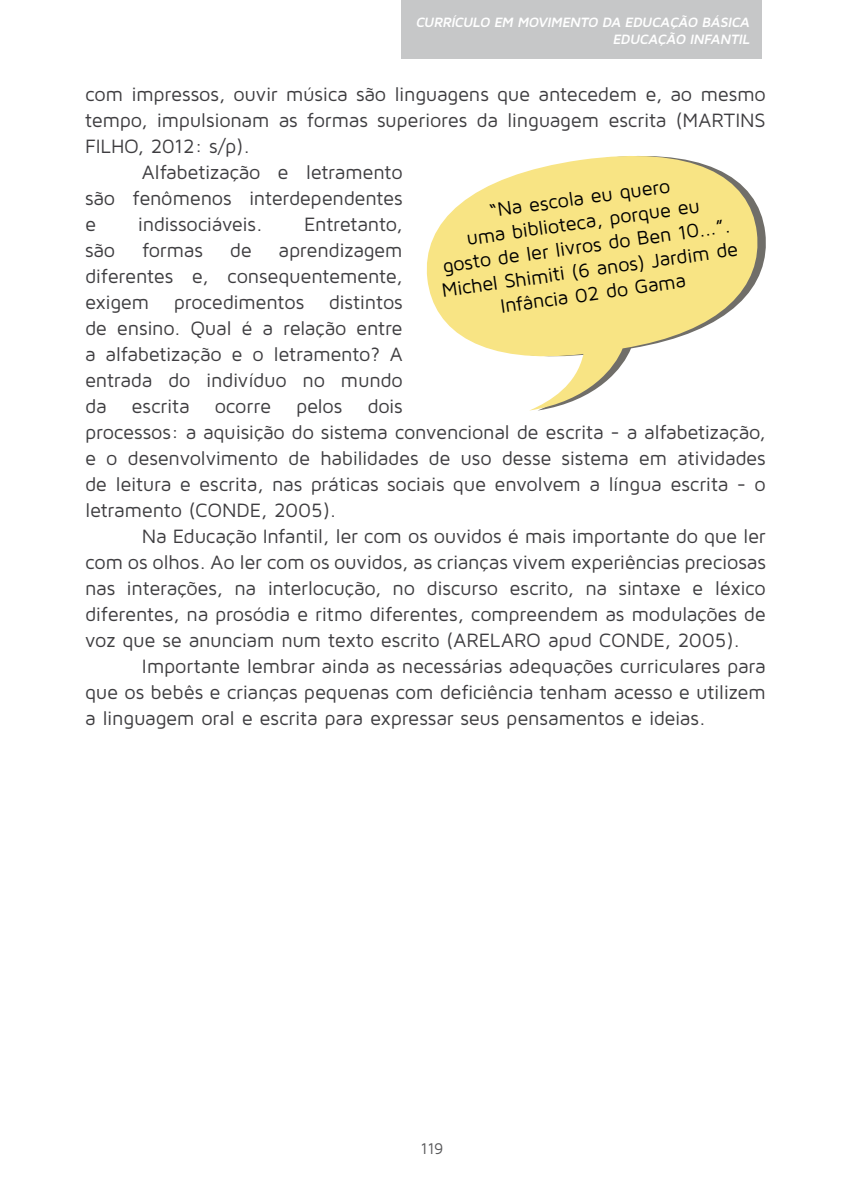
<style>
.page{position:relative;width:851px;height:1191px;background:#fff}
.page>*{position:absolute;margin:0;border:0;box-sizing:border-box;transform-origin:0 0}
.t1{font:20px/26px "Maven Pro";letter-spacing:-.015em;color:#3e3d40;text-align:justify}
.t2{font:20px/24px "Maven Pro";color:#000;text-align:center}
.t3{font:16px "Maven Pro";color:#58585a}
.t4{font:italic 700 14px/16.8px "Maven Pro";color:#fff;text-align:right}
</style>
<div class="page">
<div style="left:401px;top:0;width:360px;height:59px;background:#c6c7c8"></div>
<svg style="left:426px;top:156px;width:337px;height:254px;fill:#f8e484"></svg>
<p class="t4" style="left:415px;top:13px;width:338px">CURRÍCULO EM MOVIMENTO DA EDUCAÇÃO BÁSICA<br>EDUCAÇÃO INFANTIL</p>
<p class="t1" style="left:85px;top:80px;width:682px">com impressos, ouvir música são linguagens que antecedem e, ao mesmo</p>
<p class="t1" style="left:85px;top:106px;width:682px">tempo, impulsionam as formas superiores da linguagem escrita (MARTINS</p>
<p class="t1" style="left:85px;top:132px;width:166px">FILHO, 2012: s/p).</p>
<p class="t1" style="left:142px;top:158px;width:262px">Alfabetização e letramento</p>
<p class="t1" style="left:85px;top:184px;width:319px">são fenômenos interdependentes</p>
<p class="t1" style="left:85px;top:210px;width:13px">e</p>
<p class="t1" style="left:138px;top:210px;width:126px">indissociáveis.</p>
<p class="t1" style="left:304px;top:210px;width:100px">Entretanto,</p>
<p class="t1" style="left:85px;top:236px;width:32px">são</p>
<p class="t1" style="left:142px;top:236px;width:62px">formas</p>
<p class="t1" style="left:230px;top:236px;width:23px">de</p>
<p class="t2" style="left:430px;top:206px;width:300px;rotate:-8deg">“Na escola eu quero<br>uma biblioteca, porque eu<br>gosto de ler livros do Ben 10...”.<br>Michel Shimiti (6 anos) Jardim de<br>Infância 02 do Gama</p>
<p class="t1" style="left:85px;top:236px;width:682px;text-align:left;text-indent:193px">aprendizagem<br>diferentes e, consequentemente,<br>exigem procedimentos distintos<br>de ensino. Qual é a relação entre<br>a alfabetização e o letramento? A<br>entrada do indivíduo no mundo<br>da escrita ocorre pelos dois<br>processos: a aquisição do sistema convencional de escrita - a alfabetização, e o desenvolvimento de habilidades de uso desse sistema em atividades de leitura e escrita, nas práticas sociais que envolvem a língua escrita - o letramento (CONDE, 2005).</p>
<p class="t1" style="left:85px;top:522px;width:682px;text-indent:57px">Na Educação Infantil, ler com os ouvidos é mais importante do que ler com os olhos. Ao ler com os ouvidos, as crianças vivem experiências preciosas nas interações, na interlocução, no discurso escrito, na sintaxe e léxico diferentes, na prosódia e ritmo diferentes, compreendem as modulações de voz que se anunciam num texto escrito (ARELARO apud CONDE, 2005).</p>
<p class="t1" style="left:85px;top:652px;width:682px;text-indent:57px">Importante lembrar ainda as necessárias adequações curriculares para que os bebês e crianças pequenas com deficiência tenham acesso e utilizem a linguagem oral e escrita para expressar seus pensamentos e ideias.</p>
<p class="t3" style="left:420px;top:1139px;width:25px">119</p>
</div>
